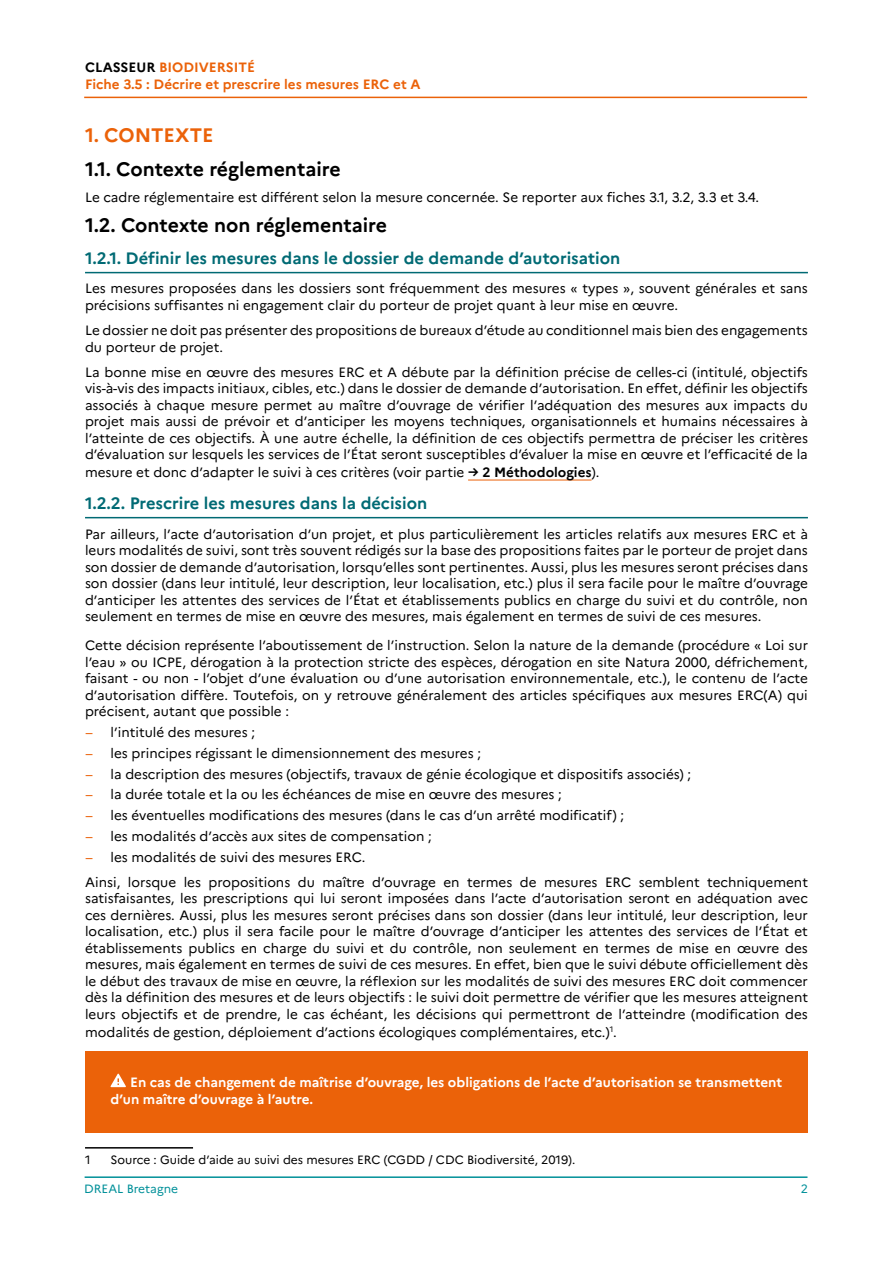
<style>
.page{position:relative;width:893px;height:1263px;background:#fff}
.page>*{position:absolute;margin:0;border:0;box-sizing:border-box;transform-origin:0 0}
.t1{font:700 19.5px "Marianne";color:#000}
.t2{font:700 19.5px "Marianne";color:#eb6209}
.t3{font:700 16.5px "Marianne";color:#006a74}
.t4{font:13.5px/16.5px "Marianne";color:#000;text-align:justify}
.t5{font:700 13.5px/16.5px "Marianne";color:#fff}
.t6{font:700 13.5px "Marianne";color:#eb6209}
.t7{font:13.5px "Marianne";color:#eb6209}
.t8{font:12px "Marianne";color:#000}
.t9{font:12px "Marianne";color:#009099}
.s1{color:#000}
.s2{font-weight:700}
</style>
<div class="page">
<hr style="left:85px;top:1176px;width:722px;height:2px;background:#009099">
<hr style="left:84px;top:97px;width:723px;height:1px;background:#eb6209">
<hr style="left:85px;top:272px;width:723px;height:1px;background:#006a74">
<hr style="left:468px;top:480px;width:124px;height:1px;background:#eb6209">
<hr style="left:85px;top:517px;width:723px;height:1px;background:#006a74">
<div style="left:85px;top:1051px;width:723px;height:81px;background:#eb6209"></div>
<svg style="left:111px;top:1074px;width:15px;height:13px"></svg>
<hr style="left:85px;top:1147px;width:108px;height:1px;background:#000">
<p class="t6" style="left:85px;top:59px;width:171px"><span class="s1">CLASSEUR</span> BIODIVERSITÉ</p>
<p class="t6" style="left:85px;top:76px;width:337px">Fiche 3.5 : Décrire et prescrire les mesures ERC et A</p>
<h1 class="t2" style="left:85px;top:123px;width:130px">1. CONTEXTE</h1>
<h1 class="t1" style="left:85px;top:157px;width:257px">1.1. Contexte réglementaire</h1>
<p class="t4" style="left:85px;top:189px;width:676px">Le cadre réglementaire est différent selon la mesure concernée. Se reporter aux fiches 3.1, 3.2, 3.3 et 3.4.</p>
<h1 class="t1" style="left:85px;top:213px;width:304px">1.2. Contexte non réglementaire</h1>
<p class="t3" style="left:85px;top:248px;width:537px">1.2.1. Définir les mesures dans le dossier de demande d’autorisation</p>
<p class="t4" style="left:85px;top:280px;width:724px">Les mesures proposées dans les dossiers sont fréquemment des mesures « types », souvent générales et sans précisions suffisantes ni engagement clair du porteur de projet quant à leur mise en œuvre.</p>
<p class="t4" style="left:85px;top:322px;width:724px">Le dossier ne doit pas présenter des propositions de bureaux d’étude au conditionnel mais bien des engagements du porteur de projet.</p>
<p class="t4" style="left:85px;top:363px;width:724px">La bonne mise en œuvre des mesures ERC et A débute par la définition précise de celles-ci (intitulé, objectifs vis-à-vis des impacts initiaux, cibles, etc.) dans le dossier de demande d’autorisation. En effet, définir les objectifs associés à chaque mesure permet au maître d’ouvrage de vérifier l’adéquation des mesures aux impacts du projet mais aussi de prévoir et d’anticiper les moyens techniques, organisationnels et humains nécessaires à l’atteinte de ces objectifs. À une autre échelle, la définition de ces objectifs permettra de préciser les critères d’évaluation sur lesquels les services de l’État seront susceptibles d’évaluer la mise en œuvre et l’efficacité de la</p>
<p class="t4" style="left:85px;top:464px;width:516px">mesure et donc d’adapter le suivi à ces critères (voir partie <span class="s2">→ 2 Méthodologies</span>).</p>
<p class="t3" style="left:85px;top:493px;width:344px">1.2.2. Prescrire les mesures dans la décision</p>
<p class="t4" style="left:85px;top:525px;width:724px">Par ailleurs, l’acte d’autorisation d’un projet, et plus particulièrement les articles relatifs aux mesures ERC et à leurs modalités de suivi, sont très souvent rédigés sur la base des propositions faites par le porteur de projet dans son dossier de demande d’autorisation, lorsqu’elles sont pertinentes. Aussi, plus les mesures seront précises dans son dossier (dans leur intitulé, leur description, leur localisation, etc.) plus il sera facile pour le maître d’ouvrage d’anticiper les attentes des services de l’État et établissements publics en charge du suivi et du contrôle, non seulement en termes de mise en œuvre des mesures, mais également en termes de suivi de ces mesures.</p>
<p class="t4" style="left:85px;top:637px;width:724px">Cette décision représente l’aboutissement de l’instruction. Selon la nature de la demande (procédure « Loi sur l’eau » ou ICPE, dérogation à la protection stricte des espèces, dérogation en site Natura 2000, défrichement, faisant - ou non - l’objet d’une évaluation ou d’une autorisation environnementale, etc.), le contenu de l’acte d’autorisation diffère. Toutefois, on y retrouve généralement des articles spécifiques aux mesures ERC(A) qui précisent, autant que possible :</p>
<p class="t7" style="left:85px;top:724px;width:10px">−</p>
<p class="t4" style="left:111px;top:724px;width:146px">l’intitulé des mesures ;</p>
<p class="t7" style="left:85px;top:745px;width:10px">−</p>
<p class="t4" style="left:111px;top:745px;width:372px">les principes régissant le dimensionnement des mesures ;</p>
<p class="t7" style="left:85px;top:765px;width:10px">−</p>
<p class="t4" style="left:111px;top:765px;width:582px">la description des mesures (objectifs, travaux de génie écologique et dispositifs associés) ;</p>
<p class="t7" style="left:85px;top:786px;width:10px">−</p>
<p class="t4" style="left:111px;top:786px;width:453px">la durée totale et la ou les échéances de mise en œuvre des mesures ;</p>
<p class="t7" style="left:85px;top:807px;width:10px">−</p>
<p class="t4" style="left:111px;top:807px;width:515px">les éventuelles modifications des mesures (dans le cas d’un arrêté modificatif) ;</p>
<p class="t7" style="left:85px;top:828px;width:10px">−</p>
<p class="t4" style="left:111px;top:828px;width:323px">les modalités d’accès aux sites de compensation ;</p>
<p class="t7" style="left:85px;top:848px;width:10px">−</p>
<p class="t4" style="left:85px;top:844px;width:724px;line-height:25px;text-indent:26px">les modalités de suivi des mesures ERC.<br>Ainsi, lorsque les propositions du maître d’ouvrage en termes de mesures ERC semblent techniquement</p>
<p class="t4" style="left:85px;top:890px;width:724px">satisfaisantes, les prescriptions qui lui seront imposées dans l’acte d’autorisation seront en adéquation avec ces dernières. Aussi, plus les mesures seront précises dans son dossier (dans leur intitulé, leur description, leur localisation, etc.) plus il sera facile pour le maître d’ouvrage d’anticiper les attentes des services de l’État et établissements publics en charge du suivi et du contrôle, non seulement en termes de mise en œuvre des mesures, mais également en termes de suivi de ces mesures. En effet, bien que le suivi débute officiellement dès le début des travaux de mise en œuvre, la réflexion sur les modalités de suivi des mesures ERC doit commencer dès la définition des mesures et de leurs objectifs : le suivi doit permettre de vérifier que les mesures atteignent leurs objectifs et de prendre, le cas échéant, les décisions qui permettront de l’atteindre (modification des</p>
<p class="t4" style="left:85px;top:1023px;width:533px">modalités de gestion, déploiement d’actions écologiques complémentaires, etc.)<sup>1</sup>.</p>
<p class="t5" style="left:111px;top:1074px;width:673px;text-indent:20px">En cas de changement de maîtrise d’ouvrage, les obligations de l’acte d’autorisation se transmettent d’un maître d’ouvrage à l’autre.</p>
<p class="t8" style="left:85px;top:1153px;width:7px">1</p>
<p class="t8" style="left:111px;top:1153px;width:466px">Source : Guide d’aide au suivi des mesures ERC (CGDD / CDC Biodiversité, 2019).</p>
<p class="t9" style="left:84px;top:1182px;width:95px">DREAL Bretagne</p>
<p class="t9" style="left:801px;top:1182px;width:9px">2</p>
</div>
